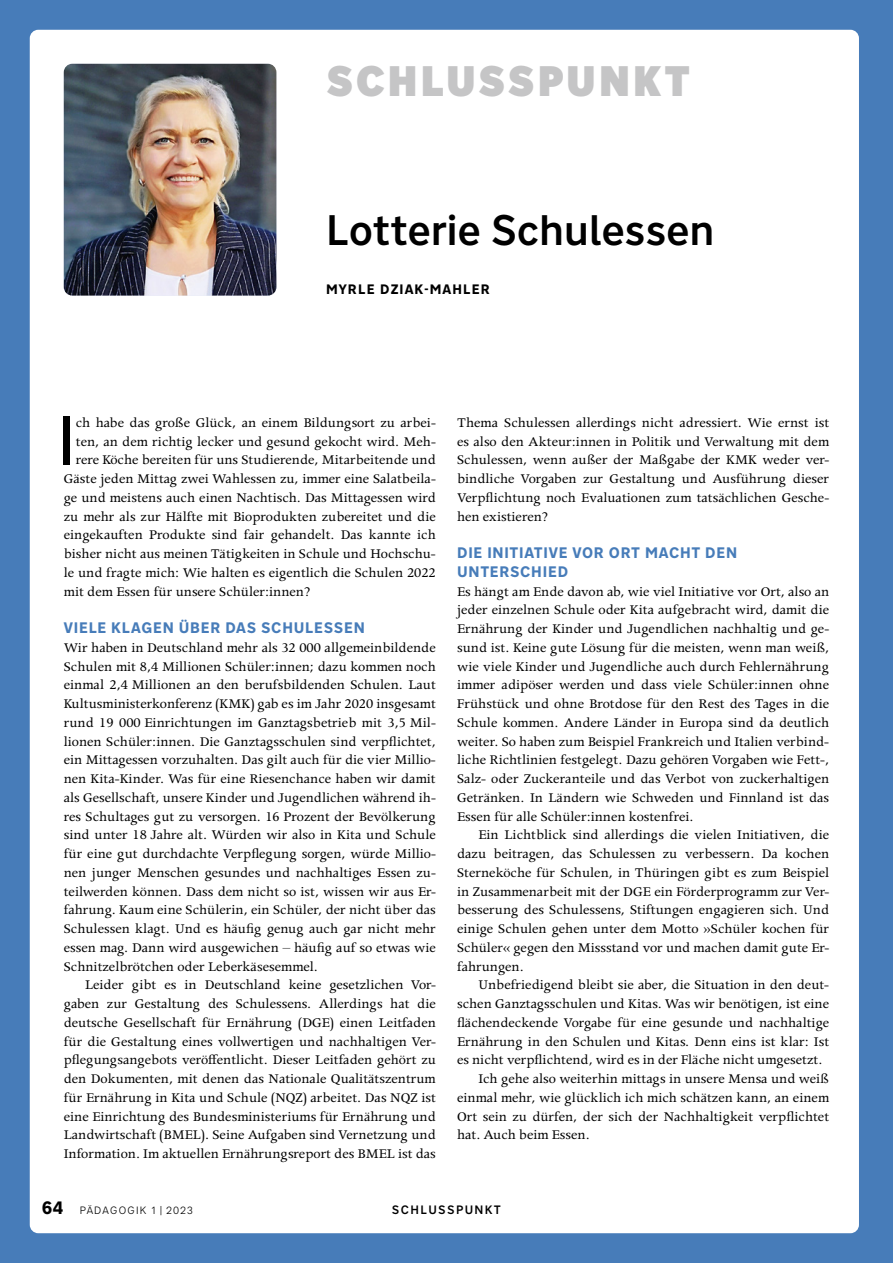
<style>
.page{position:relative;width:893px;height:1263px;background:#477cb9}
.page>*{position:absolute;margin:0;border:0;box-sizing:border-box;transform-origin:0 0}
.t1{font:67.8px "Nort";color:#000}
.t2{font:500 42px "Nort";letter-spacing:-.01em;color:#000}
.t3{font:900 42px "Nort";letter-spacing:.055em;color:#c5c5c6}
.t4{font:700 18px "Nort";color:#000}
.t5{font:15px/18.8px "Apollo MT Std";color:#000;text-align:justify}
.t6{font:700 15px/18.8px "Nort";letter-spacing:.05em;color:#477cb9}
.t7{font:700 13.5px "Nort";letter-spacing:.08em;color:#000}
.t8{font:500 12px "Nort";letter-spacing:.11em;color:#000}
.t9{font:300 10.5px "Nort";letter-spacing:.11em;color:#000}
</style>
<div class="page">
<div style="left:30px;top:30px;width:829px;height:1203px;background:#fff;border-radius:9px"></div>
<img style="left:64px;top:64px;width:212px;height:232px">
<h2 class="t3" style="left:326px;top:53px;width:365px">SCHLUSSPUNKT</h2>
<h2 class="t2" style="left:326px;top:202px;width:390px">Lotterie Schulessen</h2>
<p class="t7" style="left:326px;top:280px;width:165px">MYRLE DZIAK-MAHLER</p>
<h1 class="t1" style="left:58px;top:395px;width:19px">I</h1>
<p class="t5" style="left:76px;top:414px;width:361px">ch habe das große Glück, an einem Bildungsort zu arbei-</p>
<p class="t5" style="left:76px;top:433px;width:362px">ten, an dem richtig lecker und gesund gekocht wird. Meh-</p>
<p class="t5" style="left:76px;top:451px;width:361px">rere Köche bereiten für uns Studierende, Mitarbeitende und</p>
<p class="t5" style="left:64px;top:470px;width:374px">Gäste jeden Mittag zwei Wahlessen zu, immer eine Salatbeila-</p>
<p class="t5" style="left:64px;top:489px;width:374px">ge und meistens auch einen Nachtisch. Das Mittagessen wird</p>
<p class="t5" style="left:64px;top:508px;width:373px">zu mehr als zur Hälfte mit Bioprodukten zubereitet und die</p>
<p class="t5" style="left:64px;top:526px;width:374px">eingekauften Produkte sind fair gehandelt. Das kannte ich</p>
<p class="t5" style="left:64px;top:545px;width:374px">bisher nicht aus meinen Tätigkeiten in Schule und Hochschu-</p>
<p class="t5" style="left:64px;top:564px;width:374px">le und fragte mich: Wie halten es eigentlich die Schulen 2022</p>
<p class="t5" style="left:64px;top:583px;width:248px">mit dem Essen für unsere Schüler:innen?</p>
<p class="t6" style="left:64px;top:618px;width:302px">VIELE KLAGEN ÜBER DAS SCHULESSEN</p>
<p class="t5" style="left:64px;top:639px;width:374px">Wir haben in Deutschland mehr als 32 000 allgemeinbildende Schulen mit 8,4 Millionen Schüler:innen; dazu kommen noch einmal 2,4 Millionen an den berufsbildenden Schulen. Laut Kultusministerkonferenz (KMK) gab es im Jahr 2020 insgesamt rund 19 000 Einrichtungen im Ganztagsbetrieb mit 3,5 Mil&shy;lionen Schüler:innen. Die Ganztagsschulen sind verpflichtet, ein Mittagessen vorzuhalten. Das gilt auch für die vier Millio&shy;nen Kita-Kinder. Was für eine Riesenchance haben wir damit als Gesellschaft, unsere Kinder und Jugendlichen während ih&shy;res Schultages gut zu versorgen. 16 Prozent der Bevölkerung sind unter 18 Jahre alt. Würden wir also in Kita und Schule für eine gut durchdachte Verpflegung sorgen, würde Millio&shy;nen junger Menschen gesundes und nachhaltiges Essen zu&shy;teilwerden können. Dass dem nicht so ist, wissen wir aus Er&shy;fahrung. Kaum eine Schülerin, ein Schüler, der nicht über das Schulessen klagt. Und es häufig genug auch gar nicht mehr essen mag. Dann wird ausgewichen – häufig auf so etwas wie Schnitzelbrötchen oder Leberkäsesemmel.</p>
<p class="t5" style="left:64px;top:976px;width:374px;text-indent:21px">Leider gibt es in Deutschland keine gesetzlichen Vor&shy;gaben zur Gestaltung des Schulessens. Allerdings hat die deutsche Gesellschaft für Ernährung (DGE) einen Leitfaden für die Gestaltung eines vollwertigen und nachhaltigen Ver&shy;pflegungsangebots veröffentlicht. Dieser Leitfaden gehört zu den Dokumenten, mit denen das Nationale Qualitätszentrum für Ernährung in Kita und Schule (NQZ) arbeitet. Das NQZ ist eine Einrichtung des Bundesministeriums für Ernährung und Landwirtschaft (BMEL). Seine Aufgaben sind Vernetzung und Information. Im aktuellen Ernährungsreport des BMEL ist das</p>
<p class="t5" style="left:457px;top:414px;width:374px">Thema Schulessen allerdings nicht adressiert. Wie ernst ist es also den Akteur:innen in Politik und Verwaltung mit dem Schulessen, wenn außer der Maßgabe der KMK weder ver&shy;bindliche Vorgaben zur Gestaltung und Ausführung dieser Verpflichtung noch Evaluationen zum tatsächlichen Gesche&shy;hen existieren?</p>
<p class="t6" style="left:457px;top:543px;width:281px">DIE INITIATIVE VOR ORT MACHT DEN<br>UNTERSCHIED</p>
<p class="t5" style="left:457px;top:583px;width:374px">Es hängt am Ende davon ab, wie viel Initiative vor Ort, also an jeder einzelnen Schule oder Kita aufgebracht wird, damit die Ernährung der Kinder und Jugendlichen nachhaltig und ge&shy;sund ist. Keine gute Lösung für die meisten, wenn man weiß, wie viele Kinder und Jugendliche auch durch Fehlernährung immer adipöser werden und dass viele Schüler:innen ohne Frühstück und ohne Brotdose für den Rest des Tages in die Schule kommen. Andere Länder in Europa sind da deutlich weiter. So haben zum Beispiel Frankreich und Italien verbind&shy;liche Richtlinien festgelegt. Dazu gehören Vorgaben wie Fett-, Salz- oder Zuckeranteile und das Verbot von zuckerhaltigen Getränken. In Ländern wie Schweden und Finnland ist das Essen für alle Schüler:innen kostenfrei.</p>
<p class="t5" style="left:457px;top:826px;width:374px;text-indent:21px">Ein Lichtblick sind allerdings die vielen Initiativen, die dazu beitragen, das Schulessen zu verbessern. Da kochen Sterneköche für Schulen, in Thüringen gibt es zum Beispiel in Zusammenarbeit mit der DGE ein Förderprogramm zur Ver&shy;besserung des Schulessens, Stiftungen engagieren sich. Und einige Schulen gehen unter dem Motto »Schüler kochen für Schüler« gegen den Missstand vor und machen damit gute Er&shy;fahrungen.</p>
<p class="t5" style="left:478px;top:976px;width:352px">Unbefriedigend bleibt sie aber, die Situation in den deut-</p>
<p class="t5" style="left:457px;top:995px;width:374px">schen Ganztagsschulen und Kitas. Was wir benötigen, ist eine</p>
<p class="t5" style="left:457px;top:1014px;width:374px">flächendeckende Vorgabe für eine gesunde und nachhaltige</p>
<p class="t5" style="left:457px;top:1033px;width:374px">Ernährung in den Schulen und Kitas. Denn eins ist klar: Ist</p>
<p class="t5" style="left:457px;top:1051px;width:367px">es nicht verpflichtend, wird es in der Fläche nicht umgesetzt.</p>
<p class="t5" style="left:478px;top:1070px;width:352px">Ich gehe also weiterhin mittags in unsere Mensa und weiß</p>
<p class="t5" style="left:457px;top:1089px;width:374px">einmal mehr, wie glücklich ich mich schätzen kann, an einem</p>
<p class="t5" style="left:457px;top:1108px;width:374px">Ort sein zu dürfen, der sich der Nachhaltigkeit verpflichtet</p>
<p class="t5" style="left:457px;top:1126px;width:134px">hat. Auch beim Essen.</p>
<p class="t4" style="left:42px;top:1196px;width:23px">64</p>
<p class="t9" style="left:80px;top:1204px;width:114px">PÄDAGOGIK 1 | 2023</p>
<p class="t8" style="left:392px;top:1202px;width:111px">SCHLUSSPUNKT</p>
</div>
